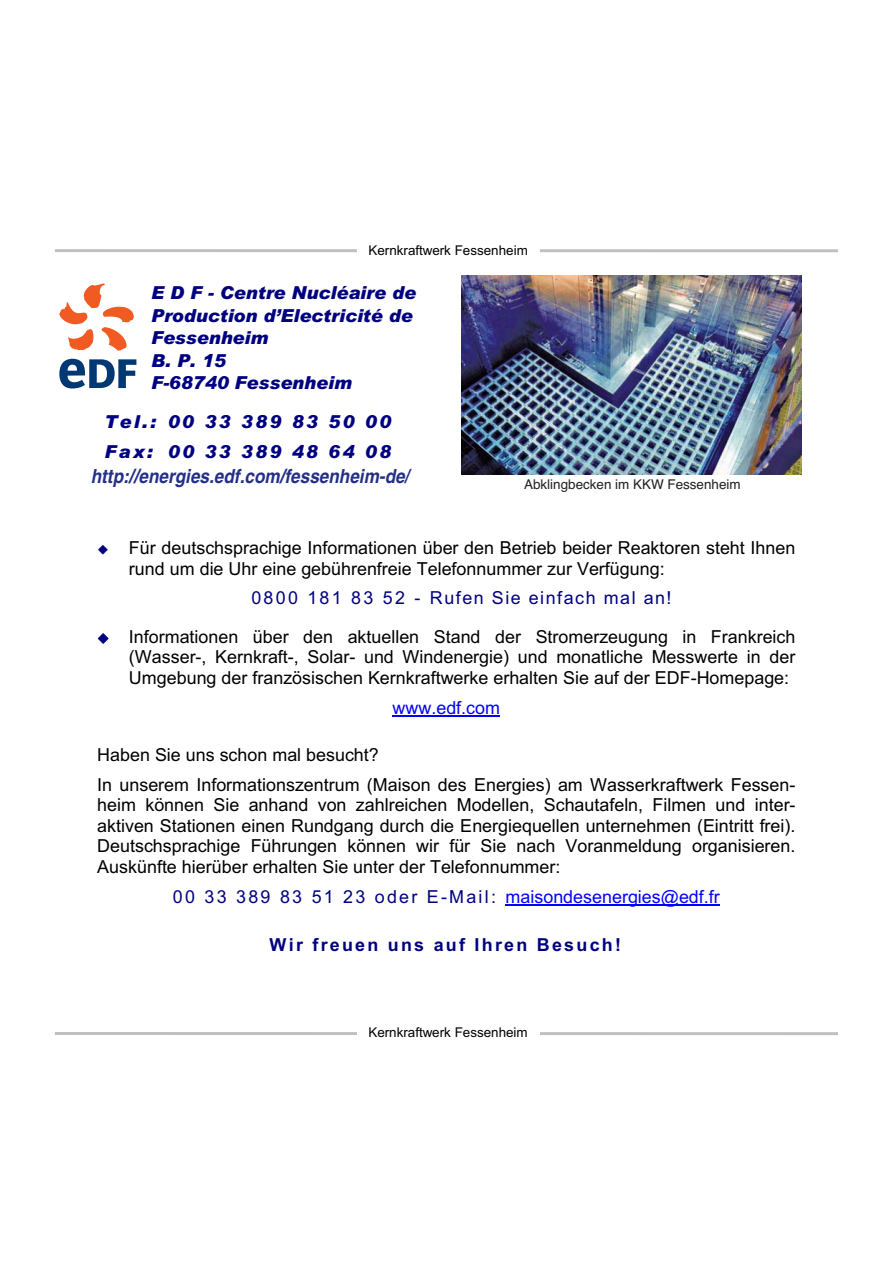
<style>
.page{position:relative;width:893px;height:1263px;background:#fff}
.page>*{position:absolute;margin:0;border:0;box-sizing:border-box;transform-origin:0 0}
.t1{font:italic 700 19.35px "Helvetica";letter-spacing:.005em;color:#243087;scale:.88 1}
.t2{font:17.85px/20.5px "Arial+T42+PWFXUG";color:#000}
.t3{font:17.85px/22.4px "Arial Black Italic+T42+RRNGKD";color:#000080}
.t4{font:17.85px "Arial+T42+PWFXUG";color:#000080}
.t5{font:17.85px/29.2px "Arial Black Italic+T42+RRNGKD";letter-spacing:.125em;color:#000080}
.t6{font:17.85px "Arial+T42+PWFXUG";letter-spacing:.085em;color:#000080}
.t7{font:17.85px "Arial Bold MT+T42+IFHFPW";letter-spacing:.125em;color:#000080}
.t8{font:17.85px "Arial+T42+PWFXUG";color:#00f}
.t9{font:13.5px "Arial+T42+PWFXUG";color:#000}
.t10{font:13.5px "Helvetica";color:#231f20}
.s1{font-family:"Arial"}
.s2{color:#00f}
</style>
<div class="page">
<hr style="left:55px;top:1032px;width:783px;height:3px;background:#c0c0c0">
<hr style="left:55px;top:249px;width:783px;height:3px;background:#c0c0c0">
<div style="left:357px;top:241px;width:182px;height:21px;background:#fff"></div>
<div style="left:357px;top:1023px;width:182px;height:22px;background:#fff"></div>
<hr style="left:393px;top:715px;width:107px;height:2px;background:#00f">
<hr style="left:506px;top:904px;width:214px;height:2px;background:#00f">
<img style="left:461px;top:276px;width:341px;height:199px">
<svg style="left:59px;top:284px;width:75px;height:67px"></svg>
<svg style="left:59px;top:359px;width:77px;height:29px"></svg>
<p class="t9" style="left:368px;top:245px;width:161px">Kernkraftwerk Fessenheim</p>
<p class="t3" style="left:151px;top:282px;width:266px">E D F - Centre Nucléaire de<br>Production d’Electricité de<br>Fessenheim<br>B. P. 15<br>F-68740 Fessenheim</p>
<p class="t5" style="left:104px;top:408px;width:288px">Tel.: 00 33 389 83 50 00<br>Fax: 00 33 389 48 64 08</p>
<p class="t1" style="left:91px;top:469px;width:364px">http://energies.edf.com/fessenheim-de<span class="s1">/</span></p>
<p class="t10" style="left:524px;top:480px;width:218px">Abklingbecken im KKW Fessenheim</p>
<p class="t9" style="left:486px;top:477px;width:292px">Innenansicht Reaktorgebäude KKW Fessenheim</p>
<p class="t2" style="left:129px;top:539px;width:668px">Für deutschsprachige Informationen über den Betrieb beider Reaktoren steht Ihnen rund um die Uhr eine gebührenfreie Telefonnummer zur Verfügung:</p>
<p class="t6" style="left:251px;top:592px;width:422px">0800 181 83 52 - Rufen Sie einfach mal an!</p>
<p class="t2" style="left:129px;top:628px;width:668px;text-align:justify">Informationen über den aktuellen Stand der Stromerzeugung in Frankreich (Wasser-, Kernkraft-, Solar- und Windenergie) und monatliche Messwerte in der Umgebung der französischen Kernkraftwerke erhalten Sie auf der EDF-Homepage:</p>
<p class="t8" style="left:393px;top:701px;width:109px">www.edf.com</p>
<p class="t2" style="left:97px;top:742px;width:700px;line-height:29.5px">Haben Sie uns schon mal besucht?<br>In unserem Informationszentrum (Maison des Energies) am Wasserkraftwerk Fessen-</p>
<p class="t2" style="left:97px;top:796px;width:700px;text-align:justify">heim können Sie anhand von zahlreichen Modellen, Schautafeln, Filmen und inter&shy;aktiven Stationen einen Rundgang durch die Energiequellen unternehmen (Eintritt frei).<br>Deutschsprachige Führungen können wir für Sie nach Voranmeldung organisieren.<br>Auskünfte hierüber erhalten Sie unter der Telefonnummer:</p>
<p class="t4" style="left:173px;top:890px;width:548px">00 33 389 83 51 23 oder E-Mail: <span class="s2">maisondesenergies@edf.fr</span></p>
<p class="t7" style="left:270px;top:933px;width:353px">Wir freuen uns auf Ihren Besuch!</p>
<p class="t9" style="left:368px;top:1027px;width:161px">Kernkraftwerk Fessenheim</p>
</div>
